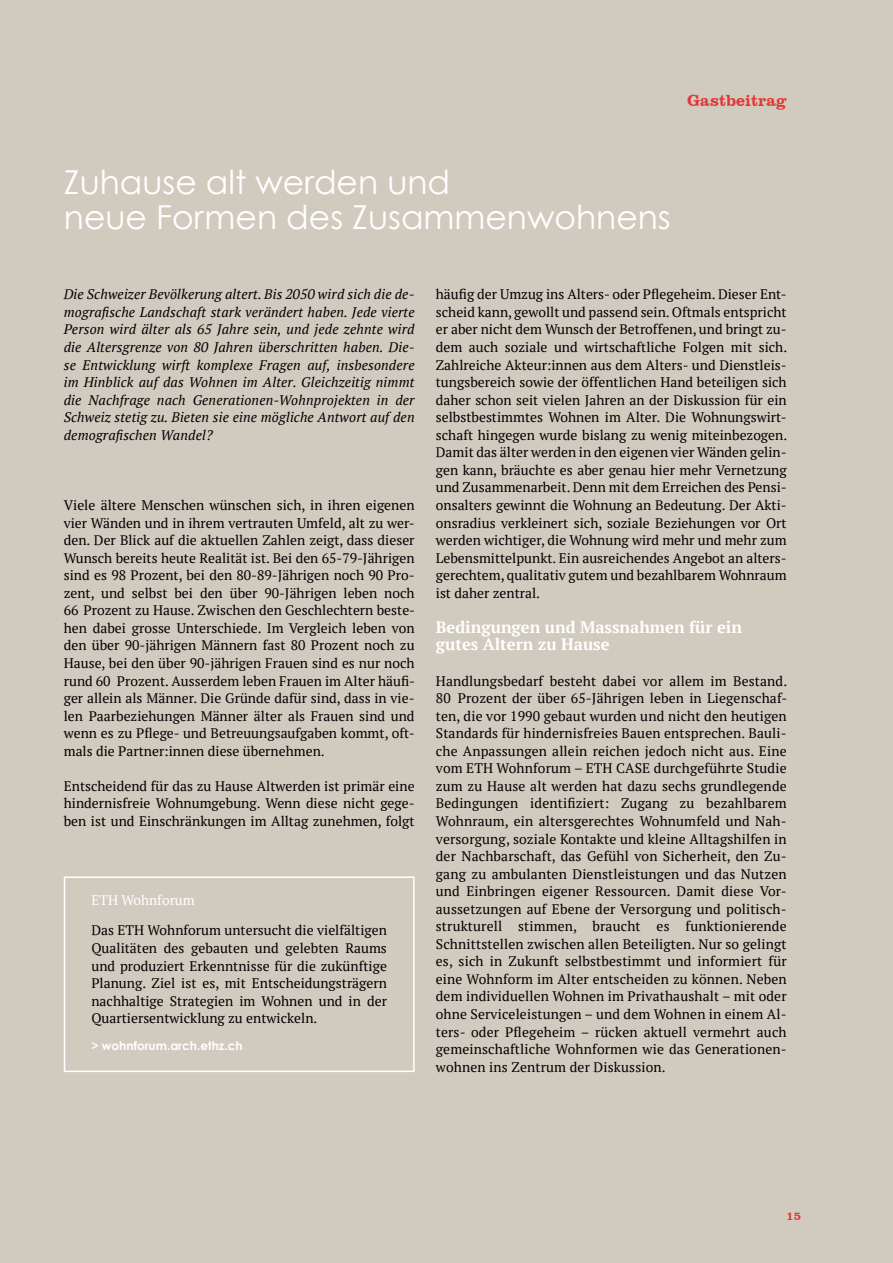
<style>
.page{position:relative;width:893px;height:1263px;background:#d1cbbf}
.page>*{position:absolute;margin:0;border:0;box-sizing:border-box;transform-origin:0 0}
.t1{font:33px/35.2px "Century Gothic";color:#fff}
.t2{font:700 16.5px/17.5px "PT Serif";color:#fff}
.t3{font:800 16.5px "Clarendon BT";color:#e13733}
.t4{font:13.8px/17.5px "PT Serif";color:#000;text-align:justify}
.t5{font:italic 13.8px/17.5px "PT Serif";letter-spacing:.01em;color:#000;text-align:justify}
.t6{font:13.8px "PT Serif";color:#fff}
.t7{font:700 12px "Century Gothic";color:#fff}
.t8{font:800 12px "Clarendon BT";color:#e13733}
</style>
<div class="page">
<div style="left:64px;top:876px;width:351px;height:196px;border:2px solid #fff"></div>
<p class="t3" style="left:687px;top:90px;width:101px">Gastbeitrag</p>
<h1 class="t1" style="left:64px;top:164px;width:608px">Zuhause alt werden und<br>neue Formen des Zusammenwohnens</h1>
<p class="t5" style="left:64px;top:286px;width:352px">Die Schweizer Bevölkerung altert. Bis 2050 wird sich die de&shy;mografische Landschaft stark verändert haben. Jede vierte Person wird älter als 65 Jahre sein, und jede zehnte wird die Altersgrenze von 80 Jahren überschritten haben. Die&shy;se Entwicklung wirft komplexe Fragen auf, insbesondere im Hinblick auf das Wohnen im Alter. Gleichzeitig nimmt die Nachfrage nach Generationen-Wohnprojekten in der Schweiz stetig zu. Bieten sie eine mögliche Antwort auf den demografischen Wandel?</p>
<p class="t4" style="left:64px;top:496px;width:353px">Viele ältere Menschen wünschen sich, in ihren eigenen vier Wänden und in ihrem vertrauten Umfeld, alt zu wer&shy;den. Der Blick auf die aktuellen Zahlen zeigt, dass dieser Wunsch bereits heute Realität ist. Bei den 65-79-Jährigen sind es 98 Prozent, bei den 80-89-Jährigen noch 90 Pro&shy;zent, und selbst bei den über 90-Jährigen leben noch 66 Prozent zu Hause. Zwischen den Geschlechtern beste&shy;hen dabei grosse Unterschiede. Im Vergleich leben von den über 90-jährigen Männern fast 80 Prozent noch zu Hause, bei den über 90-jährigen Frauen sind es nur noch rund 60 Prozent. Ausserdem leben Frauen im Alter häufi&shy;ger allein als Männer. Die Gründe dafür sind, dass in vie&shy;len Paarbeziehungen Männer älter als Frauen sind und wenn es zu Pflege- und Betreuungsaufgaben kommt, oft&shy;mals die Partner:innen diese übernehmen.</p>
<p class="t4" style="left:64px;top:777px;width:352px">Entscheidend für das zu Hause Altwerden ist primär eine hindernisfreie Wohnumgebung. Wenn diese nicht gege&shy;ben ist und Einschränkungen im Alltag zunehmen, folgt</p>
<p class="t6" style="left:91px;top:891px;width:105px">ETH Wohnforum</p>
<p class="t4" style="left:91px;top:922px;width:297px">Das ETH Wohnforum untersucht die vielfältigen Qualitäten des gebauten und gelebten Raums und produziert Erkenntnisse für die zukünftige Planung. Ziel ist es, mit Entscheidungsträgern nachhaltige Strategien im Wohnen und in der Quartiersentwicklung zu entwickeln.</p>
<p class="t7" style="left:91px;top:1038px;width:153px">&gt; wohnforum.arch.ethz.ch</p>
<p class="t4" style="left:436px;top:286px;width:353px">häufig der Umzug ins Alters- oder Pflegeheim. Dieser Ent&shy;scheid kann, gewollt und passend sein. Oftmals entspricht er aber nicht dem Wunsch der Betroffenen, und bringt zu&shy;dem auch soziale und wirtschaftliche Folgen mit sich.<br>Zahlreiche Akteur:innen aus dem Alters- und Dienstleis&shy;tungsbereich sowie der öffentlichen Hand beteiligen sich daher schon seit vielen Jahren an der Diskussion für ein selbstbestimmtes Wohnen im Alter. Die Wohnungswirt&shy;schaft hingegen wurde bislang zu wenig miteinbezogen.<br>Damit das älter werden in den eigenen vier Wänden gelin&shy;gen kann, bräuchte es aber genau hier mehr Vernetzung und Zusammenarbeit. Denn mit dem Erreichen des Pensi&shy;onsalters gewinnt die Wohnung an Bedeutung. Der Akti&shy;onsradius verkleinert sich, soziale Beziehungen vor Ort werden wichtiger, die Wohnung wird mehr und mehr zum Lebensmittelpunkt. Ein ausreichendes Angebot an alters&shy;gerechtem, qualitativ gutem und bezahlbarem Wohnraum ist daher zentral.</p>
<p class="t2" style="left:436px;top:618px;width:308px">Bedingungen und Massnahmen für ein gutes Altern zu Hause</p>
<p class="t4" style="left:436px;top:672px;width:353px">Handlungsbedarf besteht dabei vor allem im Bestand.<br>80 Prozent der über 65-Jährigen leben in Liegenschaf&shy;ten, die vor 1990 gebaut wurden und nicht den heutigen Standards für hindernisfreies Bauen entsprechen. Bauli&shy;che Anpassungen allein reichen jedoch nicht aus. Eine vom ETH Wohnforum – ETH CASE durchgeführte Studie zum zu Hause alt werden hat dazu sechs grundlegende Bedingungen identifiziert: Zugang zu bezahlbarem Wohnraum, ein altersgerechtes Wohnumfeld und Nah&shy;versorgung, soziale Kontakte und kleine Alltagshilfen in der Nachbarschaft, das Gefühl von Sicherheit, den Zu&shy;gang zu ambulanten Dienstleistungen und das Nutzen und Einbringen eigener Ressourcen. Damit diese Vor&shy;aussetzungen auf Ebene der Versorgung und politisch&shy;strukturell stimmen, braucht es funktionierende Schnittstellen zwischen allen Beteiligten. Nur so gelingt es, sich in Zukunft selbstbestimmt und informiert für eine Wohnform im Alter entscheiden zu können. Neben dem individuellen Wohnen im Privathaushalt – mit oder ohne Serviceleistungen – und dem Wohnen in einem Al&shy;ters- oder Pflegeheim – rücken aktuell vermehrt auch gemeinschaftliche Wohnformen wie das Generationen&shy;wohnen ins Zentrum der Diskussion.</p>
<p class="t8" style="left:786px;top:1208px;width:17px">15</p>
</div>
